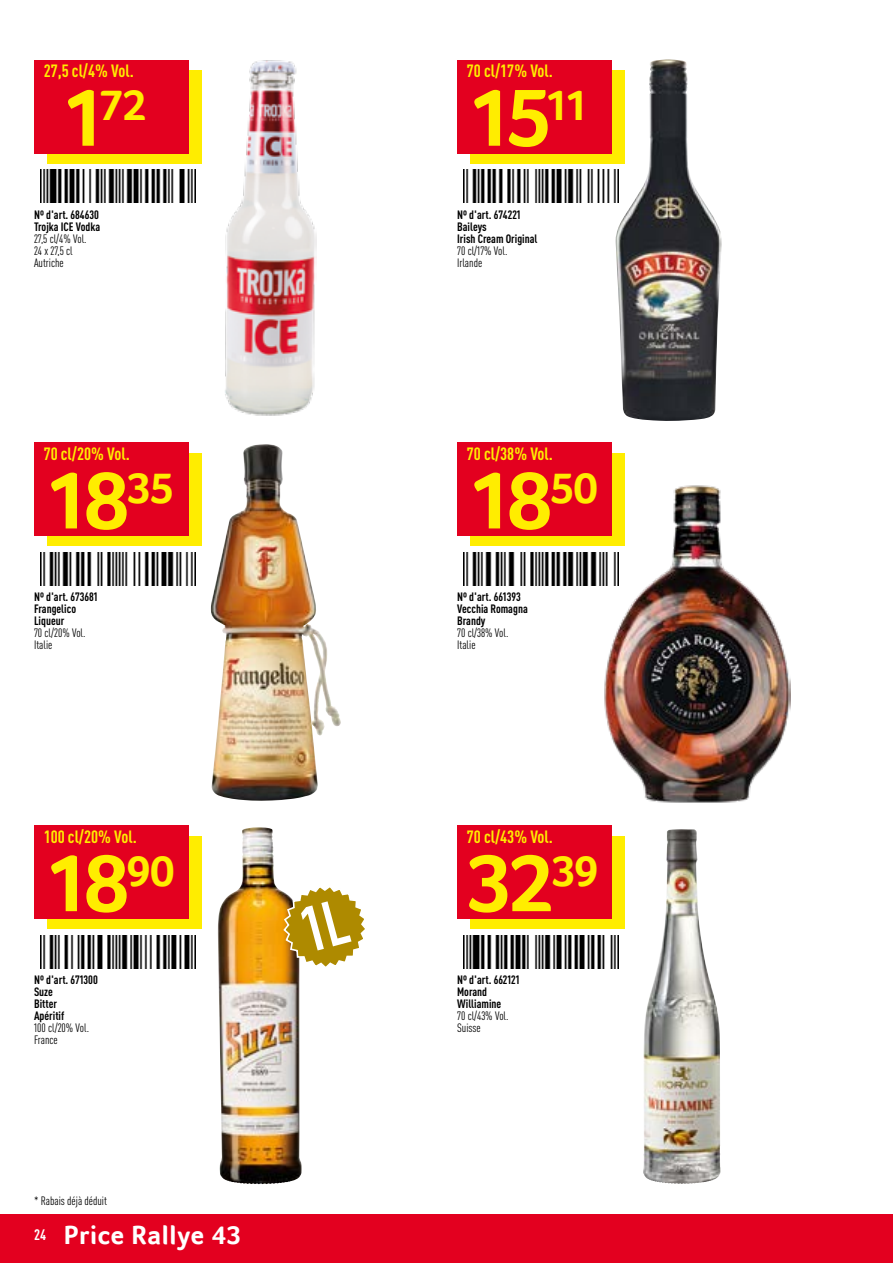
<style>
.page{position:relative;width:893px;height:1263px;background:#fff}
.page>*{position:absolute;margin:0;border:0;box-sizing:border-box;transform-origin:0 0}
.Preis_HOT{font:700 84px "Transgourmet";letter-spacing:-.07em;color:#ffed00}
.Preis_HOT-2{font:700 44.55px "Transgourmet";color:#ffed00}
.t1{font:700 26.7px "Transgourmet";letter-spacing:.02em;color:#fff}
.Unit_HOT{font:700 condensed 17.55px "DINOT";color:#ffed00}
.t2{font:700 condensed 12px/12px "DINOT";color:#000}
.t3{font:condensed 12px "DINOT";color:#000}
.s1{font-size:84px}
.s2{font-family:"DINOT";font-stretch:condensed;font-size:15px}
</style>
<div class="page">
<div style="left:0;top:1214px;width:893px;height:49px;background:#e3001f"></div>
<img style="left:225px;top:60px;width:92px;height:356px">
<img style="left:616px;top:60px;width:106px;height:361px">
<img style="left:211px;top:444px;width:107px;height:357px">
<img style="left:604px;top:485px;width:186px;height:318px">
<img style="left:218px;top:829px;width:84px;height:355px">
<img style="left:643px;top:829px;width:77px;height:355px">
<div style="left:47px;top:70px;width:155px;height:94px;background:#ffed00"></div>
<div style="left:34px;top:60px;width:155px;height:93px;background:#e3001f"></div>
<img style="left:40px;top:170px;width:155px;height:33px">
<div style="left:470px;top:70px;width:155px;height:94px;background:#ffed00"></div>
<div style="left:457px;top:60px;width:155px;height:93px;background:#e3001f"></div>
<div style="left:457px;top:164px;width:168px;height:44px;background:#fff"></div>
<img style="left:463px;top:170px;width:155px;height:33px">
<div style="left:47px;top:453px;width:155px;height:94px;background:#ffed00"></div>
<div style="left:34px;top:442px;width:155px;height:94px;background:#e3001f"></div>
<img style="left:40px;top:552px;width:155px;height:34px">
<div style="left:470px;top:453px;width:155px;height:94px;background:#ffed00"></div>
<div style="left:457px;top:442px;width:155px;height:94px;background:#e3001f"></div>
<div style="left:457px;top:547px;width:168px;height:44px;background:#fff"></div>
<img style="left:463px;top:552px;width:155px;height:34px">
<div style="left:47px;top:836px;width:155px;height:93px;background:#ffed00"></div>
<div style="left:34px;top:825px;width:155px;height:94px;background:#e3001f"></div>
<img style="left:40px;top:935px;width:155px;height:33px">
<div style="left:470px;top:836px;width:155px;height:93px;background:#ffed00"></div>
<div style="left:457px;top:825px;width:155px;height:94px;background:#e3001f"></div>
<img style="left:463px;top:935px;width:155px;height:33px">
<svg style="left:282px;top:884px;width:83px;height:86px"></svg>
<p class="Unit_HOT" style="left:44px;top:60px;width:92px">27,5 cl/4% Vol.</p>
<p class="Preis_HOT-2" style="left:61px;top:79px;width:88px"><span class="s1">1</span>72</p>
<p class="t2" style="left:34px;top:208px;width:66px">Nº d'art. 684630</p>
<p class="t2" style="left:34px;top:220px;width:68px">Trojka ICE Vodka</p>
<p class="t3" style="left:34px;top:231px;width:54px">27,5 cl/4% Vol.</p>
<p class="t3" style="left:34px;top:243px;width:40px">24 x 27,5 cl</p>
<p class="t3" style="left:34px;top:255px;width:31px">Autriche</p>
<p class="Unit_HOT" style="left:44px;top:443px;width:88px">70 cl/20% Vol.</p>
<p class="Preis_HOT" style="left:44px;top:451px;width:132px">18<sup>35</sup></p>
<p class="t2" style="left:34px;top:591px;width:65px">Nº d'art. 673681</p>
<p class="t2" style="left:34px;top:603px;width:44px">Frangelico<br>Liqueur</p>
<p class="t3" style="left:34px;top:626px;width:53px">70 cl/20% Vol.</p>
<p class="t3" style="left:34px;top:638px;width:20px">Italie</p>
<p class="Unit_HOT" style="left:44px;top:826px;width:95px">100 cl/20% Vol.</p>
<p class="Preis_HOT" style="left:44px;top:833px;width:132px">18<sup>90</sup></p>
<p class="t2" style="left:34px;top:974px;width:65px">Nº d'art. 671300</p>
<p class="t2" style="left:34px;top:986px;width:32px">Suze<br>Bitter<br>Apéritif</p>
<p class="t3" style="left:34px;top:1021px;width:57px">100 cl/20% Vol.</p>
<p class="t3" style="left:34px;top:1033px;width:25px">France</p>
<p class="t3" style="left:34px;top:1194px;width:75px">* Rabais déjà déduit</p>
<p class="t1" style="left:34px;top:1220px;width:209px"><span class="s2">24</span> Price Rallye 43</p>
<p class="Unit_HOT" style="left:467px;top:60px;width:88px">70 cl/17% Vol.</p>
<p class="Preis_HOT" style="left:467px;top:68px;width:123px">15<sup>11</sup></p>
<p class="t2" style="left:457px;top:208px;width:65px">Nº d'art. 674221</p>
<p class="t2" style="left:457px;top:220px;width:82px">Baileys<br>Irish Cream Original</p>
<p class="t3" style="left:457px;top:243px;width:52px">70 cl/17% Vol.</p>
<p class="t3" style="left:457px;top:255px;width:27px">Irlande</p>
<p class="Unit_HOT" style="left:467px;top:443px;width:88px">70 cl/38% Vol.</p>
<p class="Preis_HOT" style="left:467px;top:451px;width:132px">18<sup>50</sup></p>
<p class="t2" style="left:457px;top:591px;width:65px">Nº d'art. 661393</p>
<p class="t2" style="left:457px;top:603px;width:72px">Vecchia Romagna<br>Brandy</p>
<p class="t3" style="left:457px;top:626px;width:53px">70 cl/38% Vol.</p>
<p class="t3" style="left:457px;top:638px;width:20px">Italie</p>
<p class="Unit_HOT" style="left:467px;top:826px;width:88px">70 cl/43% Vol.</p>
<p class="Preis_HOT" style="left:467px;top:833px;width:133px">32<sup>39</sup></p>
<p class="t2" style="left:457px;top:974px;width:64px">Nº d'art. 662121</p>
<p class="t2" style="left:457px;top:986px;width:46px">Morand<br>Williamine</p>
<p class="t3" style="left:457px;top:1009px;width:53px">70 cl/43% Vol.</p>
<p class="t3" style="left:457px;top:1021px;width:25px">Suisse</p>
</div>
